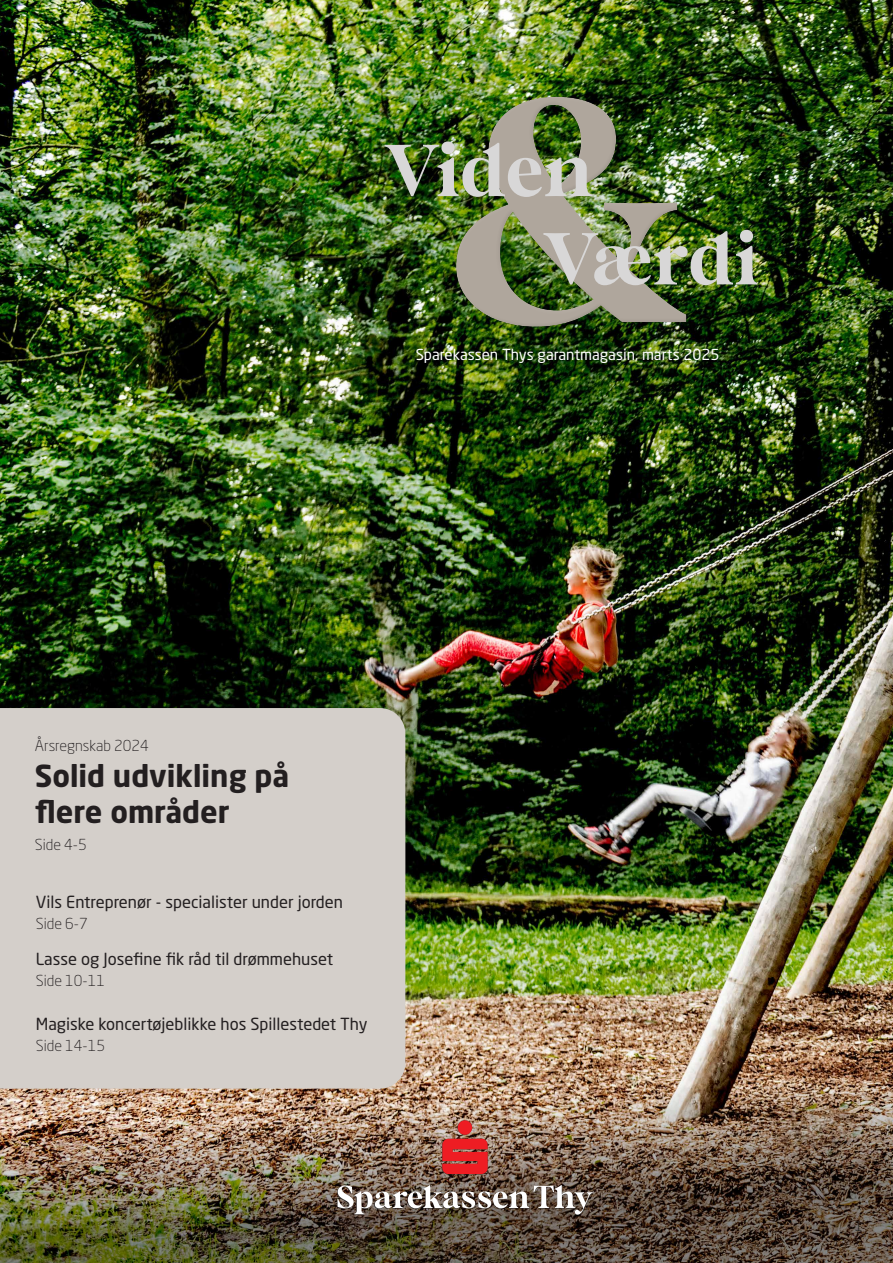
<style>
.page{position:relative;width:893px;height:1263px;background:#fff}
.page>*{position:absolute;margin:0;border:0;box-sizing:border-box;transform-origin:0 0}
.t1{font:700 315.45px "Bastia";color:#afa69c}
.t2{font:700 73.5px "Bastia";color:#d8d7d7}
.t3{font:700 30px "Neo Sans Std";color:#231f20}
.t4{font:16.5px "Neo Sans Std";color:#231f20}
.t5{font:300 15px "Neo Sans Std";color:#231f20}
.t6{font:15px "Neo Sans Std";color:#fff}
.t7{font:300 13.5px "Neo Sans Std";color:#231f20}
</style>
<div class="page">
<img style="left:0;top:0;width:893px;height:933px">
<img style="left:0;top:933px;width:893px;height:330px">
<div style="left:337px;top:1120px;width:256px;height:95px;background:#231f20;opacity:.75"></div>
<svg style="left:337px;top:1185px;width:255px;height:29px"></svg>
<svg style="left:442px;top:1139px;width:46px;height:35px;background:#db2629"></svg>
<div style="left:458px;top:1120px;width:14px;height:15px;background:#ee1d23;border-radius:50%"></div>
<div style="left:0;top:708px;width:405px;height:381px;background:#d4cfca"></div>
<div style="left:384px;top:97px;width:373px;height:230px;background:#231f20;opacity:.11"></div>
<div style="left:452px;top:92px;width:237px;height:225px;background:#fff;opacity:.41"></div>
<div style="left:461px;top:101px;width:230px;height:230px;background:#231f20;opacity:.25"></div>
<h1 class="t1" style="left:445px;top:7px;width:255px">&amp;</h1>
<p class="t2" style="left:384px;top:123px;width:211px">Viden</p>
<p class="t2" style="left:543px;top:211px;width:217px">Værdi</p>
<p class="t6" style="left:416px;top:345px;width:305px">Sparekassen Thys garantmagasin, marts 2025</p>
<p class="t5" style="left:35px;top:737px;width:116px">Årsregnskab 2024</p>
<p class="t3" style="left:35px;top:757px;width:256px">Solid udvikling på</p>
<p class="t3" style="left:35px;top:793px;width:196px">flere områder</p>
<p class="t5" style="left:35px;top:836px;width:54px">Side 4-5</p>
<p class="t4" style="left:36px;top:892px;width:309px">Vils Entreprenør - specialister under jorden</p>
<p class="t5" style="left:36px;top:915px;width:54px">Side 6-7</p>
<p class="t4" style="left:36px;top:948px;width:299px">Lasse og Josefine fik råd til drømmehuset</p>
<p class="t5" style="left:36px;top:971px;width:71px">Side 10-11</p>
<p class="t4" style="left:36px;top:1013px;width:333px">Magiske koncertøjeblikke hos Spillestedet Thy</p>
<p class="t5" style="left:36px;top:1036px;width:71px">Side 14-15</p>
<p class="t7" style="left:855px;top:1218px;width:9px">1</p>
</div>
